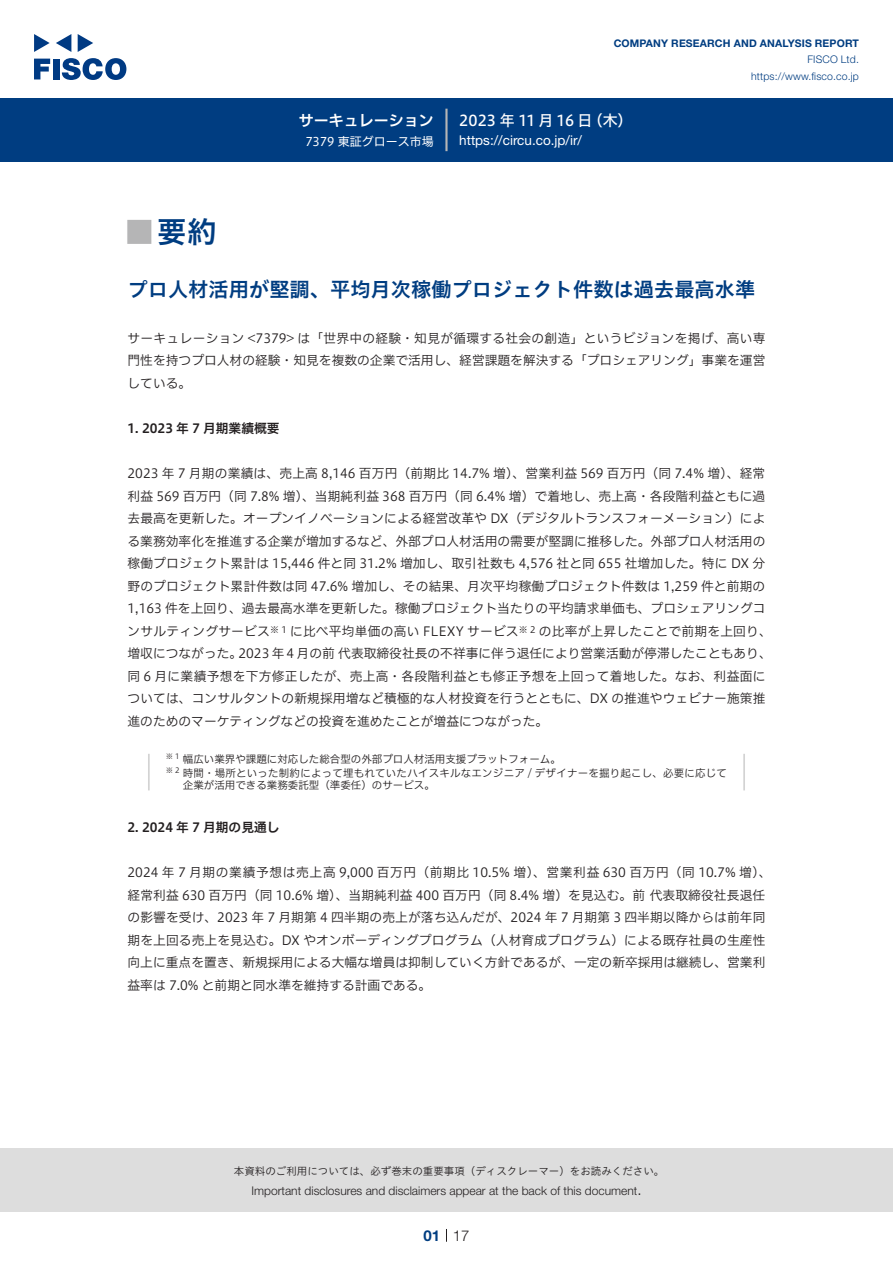
<style>
.page{position:relative;width:893px;height:1263px;background:#fff}
.page>*{position:absolute;margin:0;border:0;box-sizing:border-box;transform-origin:0 0}
.t1{font:30px "Hiragino UD Sans Std N W6";color:#003d81}
.t2{font:24px "Hiragino UD Sans Std N W6";color:#b5b5b6}
.t3{font:20.25px "Hiragino UD Sans Std W6";color:#003d81}
.t4{font:15px "Hiragino UD Sans F Std N W5";letter-spacing:.005em;color:#fff}
.t5{font:15px "Hiragino UD Sans F Std N W6";color:#fff}
.t6{font:300 15px "Helvetica Neue LT Std";color:#231f20}
.t7{font:700 15px "Helvetica Neue LT Std";color:#003d81}
.t8{font:13.5px "Helvetica Neue LT Std";color:#fff}
.t9{font:12.75px/22.5px "Hiragino UD Sans F Std N W3";letter-spacing:.005em;color:#231f20}
.t10{font:12.75px "Hiragino UD Sans F Std N W6";color:#231f20}
.t11{font:300 12px "Helvetica Neue LT Std";color:#231f20}
.t12{font:12px "Hiragino UD Sans F Std N W4";color:#fff}
.t13{font:10.5px "Hiragino UD Sans F Std N W3";color:#231f20}
.t14{font:10.5px "Hiragino UD Sans F Std N W3";letter-spacing:.02em;color:#231f20}
.t15{font:10.5px "Hiragino UD Sans Std W3";color:#231f20}
.t16{font:700 10.5px "Helvetica Neue LT Std";letter-spacing:.015em;color:#003d81}
.t17{font:300 10.5px/16.5px "Helvetica Neue LT Std";letter-spacing:.015em;color:#003d81;text-align:right}
.t18{font:8.85px "Hiragino UD Sans F Std N W3";color:#231f20}
.t19{font:7.35px "Hiragino UD Sans F Std N W3";color:#231f20}
</style>
<div class="page">
<div style="left:0;top:1148px;width:893px;height:64px;background:#ddd"></div>
<svg style="left:34px;top:59px;width:16px;height:20px"></svg>
<div style="left:53px;top:59px;width:6px;height:20px;background:#003a83"></div>
<svg style="left:62px;top:58px;width:64px;height:22px"></svg>
<svg style="left:34px;top:34px;width:16px;height:18px"></svg>
<svg style="left:78px;top:34px;width:15px;height:18px"></svg>
<svg style="left:56px;top:34px;width:15px;height:18px"></svg>
<div style="left:0;top:98px;width:893px;height:64px;background:#003d81"></div>
<hr style="left:445px;top:109px;width:3px;height:42px;background:#b5b5b6">
<svg style="left:446px;top:1229px;width:1px;height:13px"></svg>
<hr style="left:148px;top:754px;width:2px;height:36px;background:#d3d3d3">
<hr style="left:743px;top:754px;width:2px;height:36px;background:#d3d3d3">
<p class="t5" style="left:299px;top:109px;width:137px">サーキュレーション</p>
<p class="t12" style="left:305px;top:132px;width:130px">7379 東証グロース市場</p>
<p class="t16" style="left:614px;top:37px;width:247px">COMPANY RESEARCH AND ANALYSIS REPORT</p>
<p class="t17" style="left:751px;top:51px;width:109px">FISCO Ltd. https://www.fisco.co j p.</p>
<p class="t4" style="left:588px;top:109px;width:46px">（木(</p>
<p class="t4" style="left:459px;top:109px;width:135px">2023 年 11 月 16 日</p>
<p class="t8" style="left:459px;top:132px;width:124px">https://circu. c o j p. /i r/</p>
<h1 class="t1" style="left:157px;top:209px;width:61px">要約</h1>
<h2 class="t2" style="left:128px;top:213px;width:25px">█</h2>
<h3 class="t3" style="left:128px;top:274px;width:629px">プロ人材活用が堅調、平均月次稼働プロジェクト件数は過去最高水準</h3>
<p class="t9" style="left:128px;top:326px;width:639px;text-align:justify">サーキュレーション &lt;7379&gt; は「世界中の経験・知見が循環する社会の創造」というビジョンを掲げ、高い専門性を持つプロ人材の経験・知見を複数の企業で活用し、経営課題を解決する「プロシェアリング」事業を運営している。</p>
<p class="t10" style="left:128px;top:418px;width:154px">1. 2023 年 7 月期業績概要</p>
<p class="t9" style="left:128px;top:461px;width:639px">2023 年 7 月期の業績は、売上高 8,146 百万円（前期比 14.7% 増）、営業利益 569 百万円（同 7.4% 増）、経常</p>
<p class="t9" style="left:128px;top:484px;width:639px">利益 569 百万円（同 7.8% 増）、当期純利益 368 百万円（同 6.4% 増）で着地し、売上高・各段階利益ともに過</p>
<p class="t9" style="left:128px;top:506px;width:639px">去最高を更新した。オープンイノベーションによる経営改革や DX（デジタルトランスフォーメーション）によ</p>
<p class="t9" style="left:128px;top:529px;width:639px">る業務効率化を推進する企業が増加するなど、外部プロ人材活用の需要が堅調に推移した。外部プロ人材活用の</p>
<p class="t9" style="left:128px;top:551px;width:639px">稼働プロジェクト累計は 15,446 件と同 31.2% 増加し、取引社数も 4,576 社と同 655 社増加した。特に DX 分</p>
<p class="t9" style="left:128px;top:574px;width:639px">野のプロジェクト累計件数は同 47.6% 増加し、その結果、月次平均稼働プロジェクト件数は 1,259 件と前期の</p>
<p class="t9" style="left:128px;top:596px;width:639px">1,163 件を上回り、過去最高水準を更新した。稼働プロジェクト当たりの平均請求単価も、プロシェアリングコ</p>
<p class="t9" style="left:539px;top:619px;width:234px">の比率が上昇したことで前期を上回り、</p>
<p class="t9" style="left:238px;top:619px;width:535px;text-indent:-111px">ンサルティングサービス<br>2023 年 4 月の前代表取締役社長の不祥事に伴う退任により営業活動が停滞したこともあり、</p>
<p class="t9" style="left:290px;top:619px;width:230px">に比べ平均単価の高い FLEXY サービス</p>
<p class="t18" style="left:270px;top:622px;width:18px">※ 1</p>
<p class="t18" style="left:519px;top:622px;width:18px">※ 2</p>
<p class="t9" style="left:128px;top:641px;width:639px">増収につながった。<br>同 6 月に業績予想を下方修正したが、売上高・各段階利益とも修正予想を上回って着地した。なお、利益面については、コンサルタントの新規採用増など積極的な人材投資を行うとともに、DX の推進やウェビナー施策推進のためのマーケティングなどの投資を進めたことが増益につながった。</p>
<p class="t19" style="left:166px;top:750px;width:15px">※1</p>
<p class="t13" style="left:183px;top:751px;width:379px">幅広い業界や課題に対応した総合型の外部プロ人材活用支援プラットフォーム。</p>
<p class="t19" style="left:166px;top:765px;width:15px">※2</p>
<p class="t14" style="left:183px;top:765px;width:546px">時間・場所といった制約によって埋もれていたハイスキルなエンジニア / デザイナーを掘り起こし、必要に応じて</p>
<p class="t13" style="left:183px;top:777px;width:253px">企業が活用できる業務委託型（準委任）のサービス。</p>
<p class="t10" style="left:128px;top:818px;width:154px">2. 2024 年 7 月期の見通し</p>
<p class="t9" style="left:128px;top:861px;width:646px">2024 年 7 月期の業績予想は売上高 9,000 百万円（前期比 10.5% 増）、営業利益 630 百万円（同 10.7% 増、(経常利益 630 百万円（同 10.6% 増）、当期純利益 400 百万円（同 8.4% 増）を見込む。前代表取締役社長退任の影響を受け、2023 年 7 月期第 4 四半期の売上が落ち込んだが、2024 年 7 月期第 3 四半期以降からは前年同期を上回る売上を見込む。DX やオンボーディングプログラム（人材育成プログラム）による既存社員の生産性向上に重点を置き、新規採用による大幅な増員は抑制していく方針であるが、一定の新卒採用は継続し、営業利益率は 7.0% と前期と同水準を維持する計画である。</p>
<p class="t15" style="left:234px;top:1163px;width:432px">本資料のご利用については、必ず巻末の重要事項（ディスクレーマー）をお読みください。</p>
<p class="t6" style="left:637px;top:1180px;width:6px">.</p>
<p class="t11" style="left:251px;top:1183px;width:387px">Important disclosures and disclaimers appear at the back of this document</p>
<p class="t7" style="left:423px;top:1226px;width:18px">01</p>
<p class="t6" style="left:453px;top:1226px;width:18px">17</p>
</div>
